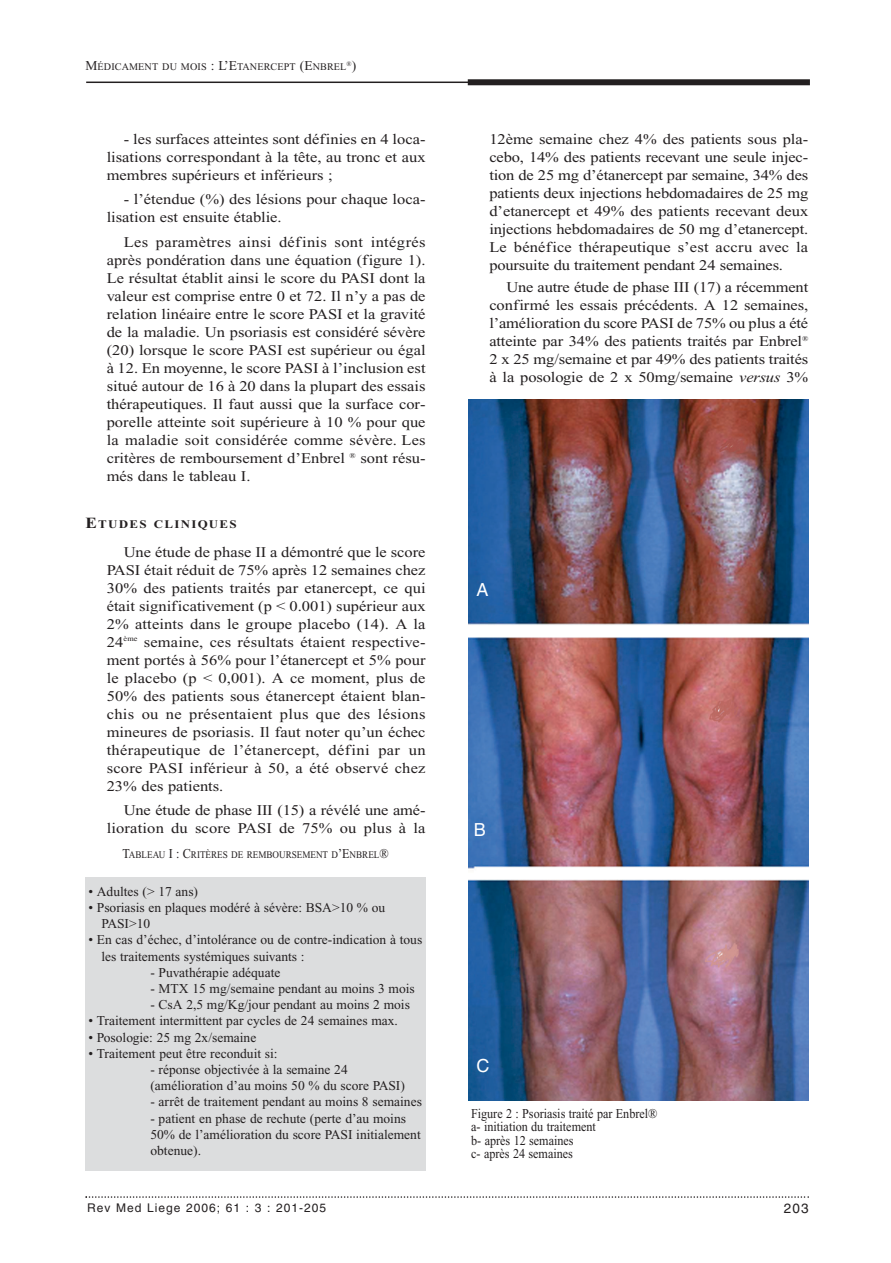
<style>
.page{position:relative;width:891px;height:1263px;background:#fff}
.page>*{position:absolute;margin:0;border:0;box-sizing:border-box;transform-origin:0 0}
.t1{font:18px "Helvetica";color:#fff}
.t2{font:14.85px/18px "Times New Roman";color:#231f20;text-align:justify;scale:1.11 1}
.t3{font:13.5px/16.2px "Times New Roman";color:#231f20}
.t4{font:13.5px/13.5px "Times New Roman";color:#231f20;scale:.9 1}
.t5{font:13.5px "Helvetica";color:#231f20}
.t6{font:12px "Helvetica";letter-spacing:.085em;color:#231f20}
.t7{font:700 11.7px "Times New Roman";letter-spacing:.1em;color:#231f20;scale:1.11 1}
.t8{font:10.2px "Times New Roman";color:#231f20;scale:.9 1}
.t9{font:10.2px "Times New Roman";color:#231f20}
.t10{font:6.75px "Times New Roman";color:#231f20}
.s1{font-size:13.5px}
.s2{font-size:15.6px}
.s3{font-style:italic}
</style>
<div class="page">
<hr style="left:86px;top:82px;width:390px;height:1px;background:#231f20">
<div style="left:468px;top:79px;width:342px;height:6px;background:#231f20"></div>
<svg style="left:85px;top:1196px;width:724px;height:2px"></svg>
<img style="left:468px;top:400px;width:340px;height:700px">
<div style="left:85px;top:877px;width:341px;height:294px;background:#dcddde"></div>
<p class="t9" style="left:85px;top:63px;width:263px"><span class="s1">M</span>ÉDICAMENT DU MOIS <span class="s1">: L’E</span>TANERCEPT <span class="s1">(E</span>NBREL</p>
<p class="t10" style="left:347px;top:61px;width:11px">®<span class="s1">)</span></p>
<p class="t2" style="left:107px;top:131px;width:289px;text-indent:17px">- les surfaces atteintes sont définies en 4 loca&shy;lisations correspondant à la tête, au tronc et aux membres supérieurs et inférieurs ;</p>
<p class="t2" style="left:107px;top:192px;width:289px;text-indent:17px">- l’étendue (%) des lésions pour chaque loca&shy;lisation est ensuite établie.</p>
<p class="t2" style="left:107px;top:234px;width:289px;text-indent:17px">Les paramètres ainsi définis sont intégrés après pondération dans une équation (figure 1).<br>Le résultat établit ainsi le score du PASI dont la valeur est comprise entre 0 et 72. Il n’y a pas de relation linéaire entre le score PASI et la gravité de la maladie. Un psoriasis est considéré sévère (20) lorsque le score PASI est supérieur ou égal à 12. En moyenne, le score PASI à l’inclusion est situé autour de 16 à 20 dans la plupart des essais thérapeutiques. Il faut aussi que la surface cor&shy;porelle atteinte soit supérieure à 10 % pour que la maladie soit considérée comme sévère. Les critères de remboursement d’Enbrel <sup>®</sup> sont résu&shy;més dans le tableau I.</p>
<p class="t7" style="left:85px;top:520px;width:138px"><span class="s2">E</span>TUDES CLINIQUES</p>
<p class="t2" style="left:107px;top:544px;width:289px;text-indent:17px">Une étude de phase II a démontré que le score PASI était réduit de 75% après 12 semaines chez 30% des patients traités par etanercept, ce qui était significativement (p &lt; 0.001) supérieur aux 2% atteints dans le groupe placebo (14). A la 24<sup>ème</sup> semaine, ces résultats étaient respective&shy;ment portés à 56% pour l’étanercept et 5% pour le placebo (p &lt; 0,001). A ce moment, plus de 50% des patients sous étanercept étaient blan&shy;chis ou ne présentaient plus que des lésions mineures de psoriasis. Il faut noter qu’un échec thérapeutique de l’étanercept, défini par un score PASI inférieur à 50, a été observé chez 23% des patients.</p>
<p class="t2" style="left:107px;top:803px;width:289px;text-align:right">Une étude de phase III (15) a révélé une amé&shy;lioration du score PASI de 75% ou plus à la</p>
<p class="t8" style="left:122px;top:851px;width:297px"><span class="s1">T</span>ABLEAU <span class="s1">I : C</span>RITÈRES DE REMBOURSEMENT D<span class="s1">’E</span>NBREL<span class="s1">®</span></p>
<p class="t3" style="left:88px;top:884px;width:111px">• Adultes (&gt; 17 ans)</p>
<p class="t3" style="left:101px;top:901px;width:285px;text-indent:-13px">• Psoriasis en plaques modéré à sévère: BSA&gt;10 % ou<br>PASI&gt;10</p>
<p class="t3" style="left:101px;top:933px;width:322px;text-indent:-13px">• En cas d’échec, d’intolérance ou de contre-indication à tous les traitements systémiques suivants :</p>
<p class="t3" style="left:150px;top:965px;width:132px">- Puvathérapie adéquate</p>
<p class="t3" style="left:150px;top:982px;width:266px">- MTX 15 mg/semaine pendant au moins 3 mois</p>
<p class="t3" style="left:150px;top:998px;width:261px">- CsA 2,5 mg/Kg/jour pendant au moins 2 mois</p>
<p class="t3" style="left:88px;top:1014px;width:311px">• Traitement intermittent par cycles de 24 semaines max.</p>
<p class="t3" style="left:88px;top:1030px;width:169px">• Posologie: 25 mg 2x/semaine</p>
<p class="t3" style="left:88px;top:1046px;width:191px">• Traitement peut être reconduit si:</p>
<p class="t3" style="left:150px;top:1063px;width:256px">- réponse objectivée à la semaine 24 (amélioration d’au moins 50 % du score PASI)</p>
<p class="t3" style="left:150px;top:1095px;width:273px">- arrêt de traitement pendant au moins 8 semaines</p>
<p class="t3" style="left:150px;top:1111px;width:272px">- patient en phase de rechute (perte d’au moins<br>50% de l’amélioration du score PASI initialement obtenue).</p>
<p class="t2" style="left:489px;top:131px;width:289px">12ème semaine chez 4% des patients sous pla&shy;cebo, 14% des patients recevant une seule injec&shy;tion de 25 mg d’étanercept par semaine, 34% des patients deux injections hebdomadaires de 25 mg d’etanercept et 49% des patients recevant deux injections hebdomadaires de 50 mg d’etanercept.<br>Le bénéfice thérapeutique s’est accru avec la poursuite du traitement pendant 24 semaines.</p>
<p class="t2" style="left:489px;top:279px;width:289px;text-indent:17px">Une autre étude de phase III (17) a récemment confirmé les essais précédents. A 12 semaines, l’amélioration du score PASI de 75% ou plus a été atteinte par 34% des patients traités par Enbrel<sup>® </sup>2 x 25 mg/semaine et par 49% des patients traités à la posologie de 2 x 50mg/semaine <span class="s3">versus</span> 3%</p>
<p class="t1" style="left:476px;top:583px;width:14px">A</p>
<p class="t1" style="left:474px;top:824px;width:14px">B</p>
<p class="t1" style="left:477px;top:1059px;width:14px">C</p>
<p class="t4" style="left:471px;top:1108px;width:208px">Figure 2 : Psoriasis traité par Enbrel® a- initiation du traitement<br>b- après 12 semaines<br>c- après 24 semaines</p>
<p class="t6" style="left:87px;top:1203px;width:241px">Rev Med Liege 2006; 61 : 3 : 201-205</p>
<p class="t5" style="left:784px;top:1203px;width:26px">203</p>
</div>
